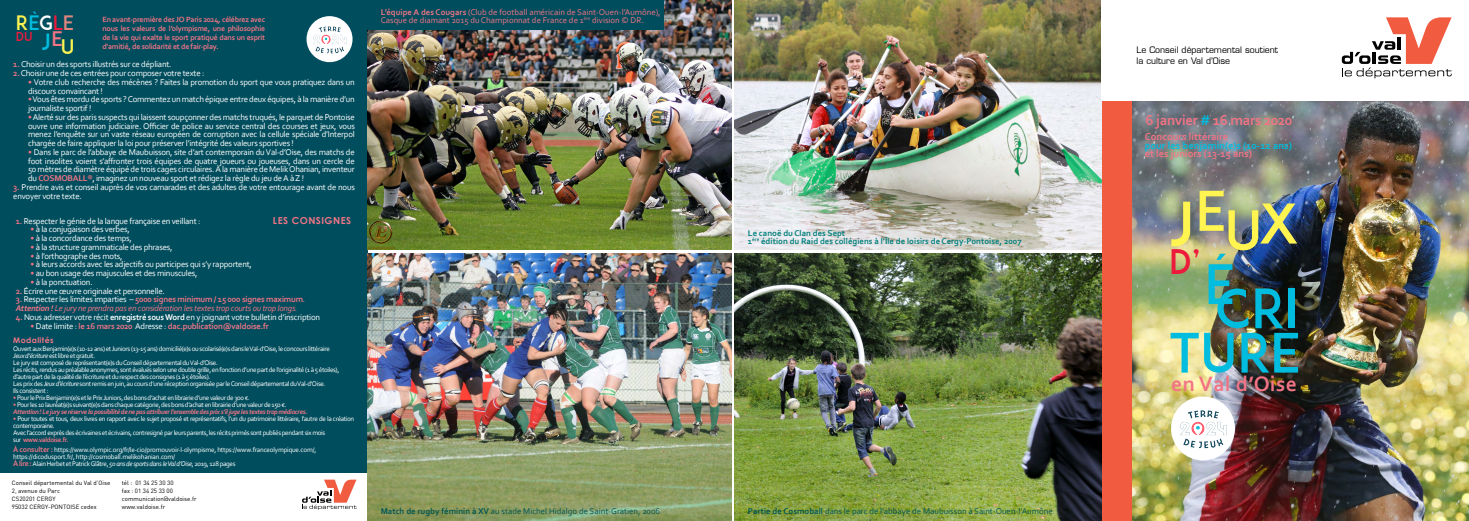
<style>
.page{position:relative;width:1469px;height:521px;background:#fff}
.page>*{position:absolute;margin:0;border:0;box-sizing:border-box;transform-origin:0 0}
.t1{font:53.99px "ADAM.CGPRO";color:#fff450}
.t2{font:53.55px/44.4px "ADAM.CGPRO";color:#00bddf;text-align:right}
.t3{font:33.51px "ADAM.CGPRO";color:#ed1a3b}
.t4{font:700 21.88px "Corbel";letter-spacing:.02em;color:#f27485}
.t5{font:19.69px "ADAM.CGPRO";letter-spacing:-.01em;color:#fff450}
.t6{font:700 14.88px "Corbel";letter-spacing:-.02em;color:#f27485}
.t7{font:12.34px "ADAM.CGPRO";color:#ed1a3b}
.t8{font:700 10.5px "Corbel";color:#f27485}
.t9{font:700 10.5px "Corbel";color:#00bddf}
.t10{font:700 9.62px "Century Gothic";letter-spacing:.05em;color:#f27485}
.t11{font:8.75px/8.8px "Corbel";letter-spacing:-.025em;color:#fff}
.t12{font:italic 8.75px/8.8px "Corbel";letter-spacing:-.025em;color:#f27485}
.t13{font:8.75px "Corbel";color:#005553}
.t14{font:8.75px/7.9px "Corbel";color:#f27485}
.t15{font:700 8.75px/7.9px "Corbel";color:#007e7b}
.t16{font:700 8.75px "Corbel";letter-spacing:-.025em;color:#f27485}
.t17{font:8.75px/10.5px "Eurostile LT";color:#000}
.t18{font:700 7.88px/8.8px "Corbel";letter-spacing:-.025em;color:#f27485;text-align:justify}
.t19{font:700 7.88px "Century Gothic";letter-spacing:.05em;color:#f27485}
.t20{font:7px/7px "Corbel";letter-spacing:-.05em;color:#fff}
.t21{font:7px/7px "Corbel";letter-spacing:-.025em;color:#fff}
.t22{font:italic 700 7px/7px "Corbel";letter-spacing:-.05em;color:#f27485}
.t23{font:6.12px/7.9px "DIN";color:#000}
.s1{color:#00bddf}
.s2{color:#fff}
.s3{color:#ed1a3b}
.s4{color:#de857e}
.s5{font-size:22.14px;color:#00bddf}
.s6{font-size:19.86px;color:#f27485}
.s7{font-size:19.86px;color:#fff450}
.s8{font-weight:700}
.s9{font-weight:700;color:#f27485}
.s10{font-weight:700;font-style:normal}
.s11{font-style:normal;color:#fff}
.s12{font-style:normal}
.s13{font-weight:400;color:#fff}
.s14{font-style:italic}
.s15{color:#f27485}
.s16{font-weight:400;font-style:normal}
.s17{font-weight:400;font-style:normal;color:#fff}
.s18{font-weight:700;font-size:7.88px;color:#f27485}
.s19{font-size:60.29px}
</style>
<div class="page">
<div style="left:0;top:0;width:367px;height:487px;background:#004d5d"></div>
<div style="left:0;top:473px;width:367px;height:48px;background:#fff"></div>
<svg style="left:302px;top:480px;width:54px;height:30px"></svg>
<div style="left:1101px;top:96px;width:35px;height:425px;background:#f15b40"></div>
<img style="left:367px;top:0;width:364px;height:250px">
<img style="left:734px;top:0;width:367px;height:250px">
<img style="left:734px;top:253px;width:367px;height:268px">
<img style="left:367px;top:253px;width:364px;height:268px">
<div style="left:365px;top:0;width:298px;height:30px;background:#004d5d"></div>
<img style="left:1132px;top:101px;width:336px;height:420px">
<img style="left:1132px;top:371px;width:143px;height:112px">
<img style="left:306px;top:16px;width:76px;height:63px">
<div style="left:1101px;top:0;width:367px;height:101px;background:#fff"></div>
<svg style="left:1341px;top:17px;width:110px;height:61px"></svg>
<h3 class="t5" style="left:16px;top:11px;width:60px">R<span class="s1">È</span><span class="s2">G</span><span class="s3">L</span><span class="s4">E</span></h3>
<h3 class="t7" style="left:16px;top:29px;width:60px">DU <span class="s5">J</span><span class="s6">E</span><span class="s7">U</span></h3>
<p class="t18" style="left:102px;top:15px;width:164px">En avant-première des JO Paris 2024, célébrez avec nous les valeurs de l’olympisme, une philosophie de la vie qui exalte le sport pratiqué dans un esprit d'amitié, de solidarité et de fair-play.</p>
<p class="t14" style="left:381px;top:8px;width:281px"><span class="s8">L’équipe A des Cougars</span> (Club de football américain de Saint-Ouen-l’Aumône),<br>Casque de diamant 2015 du Championnat de France de 1<sup>ère</sup> division © DR.</p>
<p class="t11" style="left:13px;top:60px;width:192px"><span class="s9">1.</span> Choisir un des sports illustrés sur ce dépliant.<br><span class="s9">2.</span>Choisir une de ces entrées pour composer votre texte :</p>
<p class="t11" style="left:28px;top:77px;width:328px"><span class="s9">•</span> Votre club recherche des mécènes ? Faites la promotion du sport que vous pratiquez dans un discours convaincant !</p>
<p class="t11" style="left:28px;top:95px;width:328px"><span class="s9">•</span> Vous êtes mordu de sports ? Commentez un match épique entre deux équipes, à la manière d’un journaliste sportif !</p>
<p class="t11" style="left:28px;top:112px;width:328px;text-align:justify"><span class="s9">•</span> Alerté sur des paris suspects qui laissent soupçonner des matchs truqués, le parquet de Pontoise ouvre une information judiciaire. Officier de police au service central des courses et jeux, vous menez l’enquête sur un vaste réseau européen de corruption avec la cellule spéciale d’Interpol chargée de faire appliquer la loi pour préserver l’intégrité des valeurs sportives !</p>
<p class="t11" style="left:28px;top:147px;width:328px;text-align:justify"><span class="s9">•</span> Dans le parc de l’abbaye de Maubuisson, site d’art contemporain du Val-d’Oise, des matchs de foot insolites voient s’affronter trois équipes de quatre joueurs ou joueuses, dans un cercle de 50 mètres de diamètre équipé de trois cages circulaires. À la manière de Melik Ohanian, inventeur du <span class="s9">COSMOBALL®</span>, imaginez un nouveau sport et rédigez la règle du jeu de A à Z !</p>
<p class="t11" style="left:13px;top:182px;width:343px"><span class="s9">3.</span> Prendre avis et conseil auprès de vos camarades et des adultes de votre entourage avant de nous envoyer votre texte.</p>
<p class="t11" style="left:16px;top:216px;width:186px"><span class="s9">1.</span> Respecter le génie de la langue française en veillant :</p>
<p class="t11" style="left:31px;top:225px;width:101px"><span class="s9">•</span> à la conjugaison des verbes,</p>
<p class="t11" style="left:31px;top:234px;width:103px"><span class="s9">•</span> à la concordance des temps,</p>
<p class="t11" style="left:31px;top:242px;width:143px"><span class="s9">•</span> à la structure grammaticale des phrases,</p>
<p class="t11" style="left:31px;top:251px;width:93px"><span class="s9">•</span> à l’orthographe des mots,</p>
<p class="t11" style="left:31px;top:260px;width:223px"><span class="s9">•</span> à leurs accords avec les adjectifs ou participes qui s’y rapportent,</p>
<p class="t11" style="left:31px;top:269px;width:168px"><span class="s9">•</span> au bon usage des majuscules et des minuscules,</p>
<p class="t11" style="left:31px;top:277px;width:64px"><span class="s9">•</span> à la ponctuation.</p>
<p class="t11" style="left:16px;top:286px;width:151px"><span class="s9">2.</span> Écrire une œuvre originale et personnelle.</p>
<p class="t12" style="left:16px;top:295px;width:291px"><span class="s10">3.</span> <span class="s11">Respecter les limites imparties –</span> <span class="s10">5000 signes minimum / 15 000 signes maximum</span><span class="s12">.<br></span><span class="s8">Attention !</span> Le jury ne prendra pas en considération les textes trop courts ou trop longs.</p>
<p class="t11" style="left:16px;top:312px;width:306px"><span class="s9">4.</span> Nous adresser votre récit <span class="s8">enregistré sous Word</span> en y joignant votre bulletin d’inscription</p>
<p class="t16" style="left:31px;top:320px;width:240px">• <span class="s13">Date limite :</span> le 16 mars 2020 <span class="s13">Adresse :</span> dac.publication@valdoise.fr</p>
<p class="t19" style="left:13px;top:334px;width:42px">Modalités</p>
<p class="t10" style="left:273px;top:213px;width:80px">LES CONSIGNES</p>
<p class="t20" style="left:13px;top:345px;width:327px">Ouvert aux Benjamin(e)s (10-12 ans) et Juniors (13-15 ans) domicilié(e)s ou scolarisé(e)s dans le Val-d’Oise, le concours littéraire <span class="s14">Jeux d’écriture</span> est libre et gratuit.<br>Le jury est composé de représentant(e)s du Conseil départemental du Val-d’Oise.<br>Les récits, rendus au préalable anonymes, sont évalués selon une double grille, en fonction d’une part de l’originalité (1 à 5 étoiles), d’autre part de la qualité de l’écriture et du respect des consignes (1 à 5 étoiles).<br>Les prix des <span class="s14">Jeux d’écriture</span> sont remis en juin, au cours d’une réception organisée par le Conseil départemental du Val-d’Oise.<br>Ils consistent :</p>
<p class="t20" style="left:13px;top:394px;width:238px"><span class="s15">•</span> Pour le Prix Benjamin(e)s et le Prix Juniors, des bons d’achat en librairie d’une valeur de 300 €.</p>
<p class="t22" style="left:13px;top:401px;width:296px"><span class="s16">•</span> <span class="s17">Pour les 10 lauréat(e)s suivant(e)s dans chaque catégorie, des bons d’achat en librairie d’une valeur de 150 €.<br></span>Attention ! Le jury se réserve la possibilité de ne pas attribuer l’ensemble des prix s’il juge les textes trop médiocres.</p>
<p class="t20" style="left:13px;top:415px;width:342px"><span class="s15">•</span> Pour toutes et tous, deux livres en rapport avec le sujet proposé et représentatifs, l’un du patrimoine littéraire, l’autre de la création contemporaine.<br>Avec l’accord exprès des écrivaines et écrivains, contresigné par leurs parents, les récits primés sont publiés pendant six mois<br>sur <span class="s9">www.valdoise.fr.</span></p>
<p class="t21" style="left:13px;top:446px;width:304px"><span class="s18">À consulter :</span> https://www.olympic.org/fr/le-cio/promouvoir-l-olympisme, https://www.franceolympique.com/, https://dicodusport.fr/, http://cosmoball.melikohanian.com/<br><span class="s18">À lire :</span>Alain Herbet et Patrick Glâtre, <span class="s14">50 ans de sports dans le Val d’Oise</span>, 2019, 128 pages</p>
<p class="t15" style="left:748px;top:229px;width:275px">Le canoë du Clan des Sept<br>1<sup>ère</sup> édition du Raid des collégiens à l’Île de loisirs de Cergy-Pontoise, 2007</p>
<p class="t23" style="left:12px;top:479px;width:100px">Conseil départemental du Val d’Oise<br>2, avenue du Parc<br>CS20201 CERGY<br>95032 CERGY-PONTOISE cedex</p>
<p class="t23" style="left:122px;top:479px;width:76px">tél : 01 34 25 30 30<br>fax : 01 34 25 33 00 communication@valdoise.fr www.valdoise.fr</p>
<p class="t13" style="left:381px;top:505px;width:281px"><span class="s8">Match de rugby féminin à XV</span> au stade Michel Hidalgo de Saint-Gratien, 2006</p>
<p class="t13" style="left:748px;top:505px;width:306px"><span class="s8">Partie de Cosmoball</span> dans le parc de l’abbaye de Maubuisson à Saint-Ouen-l’Aumône</p>
<p class="t17" style="left:1136px;top:45px;width:143px">Le Conseil départemental soutient la culture en Val d’Oise</p>
<h3 class="t6" style="left:1145px;top:111px;width:148px">6 janvier <span class="s1">#</span> 16 mars 2020</h3>
<p class="t8" style="left:1144px;top:130px;width:85px">Concours littéraire</p>
<p class="t9" style="left:1144px;top:139px;width:149px">pour les benjamin(e)s (10-12 ans)</p>
<p class="t8" style="left:1144px;top:147px;width:109px">et les juniors (13-15 ans)</p>
<h1 class="t1" style="left:1169px;top:188px;width:94px"><span class="s19">J</span>EU</h1>
<h2 class="t2" style="left:1168px;top:286px;width:134px">CRI<br>TURE</h2>
<h1 class="t1" style="left:1257px;top:191px;width:45px">X</h1>
<h3 class="t3" style="left:1169px;top:242px;width:34px">D’</h3>
<h2 class="t2" style="left:1204px;top:261px;width:33px">É</h2>
<h3 class="t4" style="left:1171px;top:370px;width:127px">en Val d’Oise</h3>
</div>
